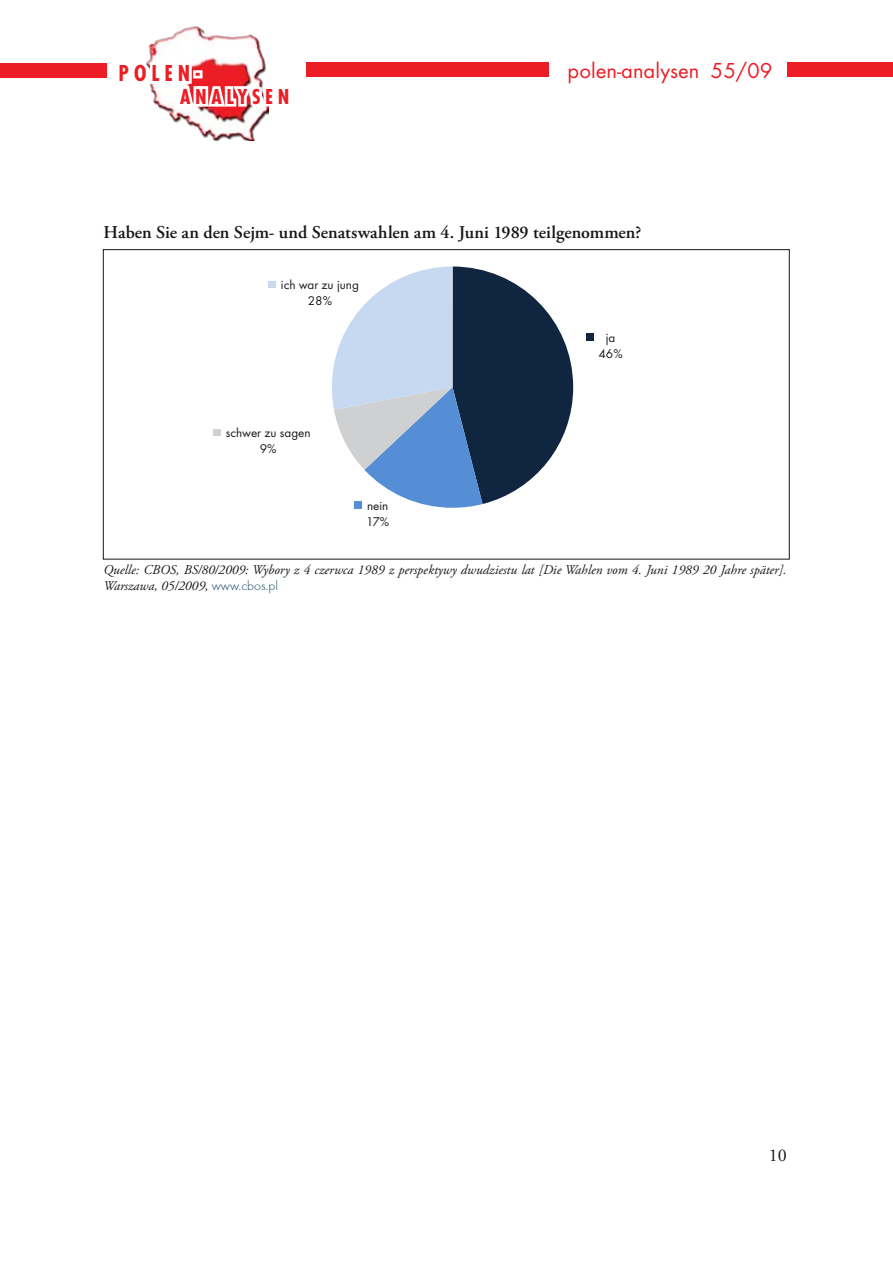
<style>
.page{position:relative;width:893px;height:1263px;background:#fff}
.page>*{position:absolute;margin:0;border:0;box-sizing:border-box;transform-origin:0 0}
.t1{font:24px "Futura TOT Bol Con";letter-spacing:.205em;color:#ec1d24}
.t2{font:22.5px "Futura TOT Boo";color:#ec1d24}
.t3{font:22.5px "Futura TOT Bol Con";letter-spacing:.205em;color:#ec1d24}
.t4{font:600 18px "Adobe Garamond Pro";letter-spacing:-.005em;color:#1a171c}
.t5{font:18px "Adobe Garamond Pro";color:#1a171c}
.t6{font:italic 13.5px/16.2px "Adobe Garamond Pro";color:#1a171c}
.t7{font:13.2px/15.6px "Futura TOT Boo";color:#1a171c;text-align:center}
.s1{font-family:"Futura T";font-weight:300;font-style:normal;color:#093f5e}
</style>
<div class="page">
<div style="left:307px;top:70px;width:586px;height:7px;background:#ec1d24"></div>
<div style="left:307px;top:64px;width:586px;height:9px;background:#ec1d24"></div>
<div style="left:0;top:64px;width:106px;height:13px;background:#ec1d24"></div>
<hr style="left:0;top:63px;width:106px;height:3px;background:#ec1d24">
<hr style="left:307px;top:62px;width:586px;height:3px;background:#ec1d24">
<div style="left:549px;top:56px;width:238px;height:31px;background:#fff"></div>
<img style="left:146px;top:26px;width:123px;height:115px">
<svg style="left:332px;top:266px;width:241px;height:242px"></svg>
<div style="left:586px;top:334px;width:7px;height:7px;background:#10253f"></div>
<div style="left:354px;top:502px;width:7px;height:7px;background:#558ed5"></div>
<div style="left:214px;top:429px;width:7px;height:7px;background:#cfd0d2"></div>
<div style="left:269px;top:281px;width:7px;height:7px;background:#c6d9f1"></div>
<h1 class="t1" style="left:118px;top:59px;width:83px">POLEN-</h1>
<h2 class="t2" style="left:568px;top:57px;width:206px">polen-analysen 55/09</h2>
<h2 class="t3" style="left:180px;top:83px;width:111px">ANALYSEN</h2>
<h3 class="t4" style="left:104px;top:222px;width:539px">Haben Sie an den Sejm- und Senatswahlen am 4. Juni 1989 teilgenommen?</h3>
<p class="t7" style="left:281px;top:277px;width:79px">ich war zu jung<br>28%</p>
<p class="t7" style="left:226px;top:425px;width:86px">schwer zu sagen<br>9%</p>
<p class="t7" style="left:366px;top:498px;width:25px;text-align:left">nein<br>17%</p>
<p class="t7" style="left:598px;top:330px;width:26px">ja<br>46%</p>
<p class="t6" style="left:104px;top:562px;width:685px">Quelle: CBOS, BS/80/2009: Wybory z 4 czerwca 1989 z perspektywy dwudziestu lat [Die Wahlen vom 4. Juni 1989 20 Jahre später].<br>Warszawa, 05/2009, <span class="s1">www.cbos.pl</span></p>
<h3 class="t5" style="left:769px;top:1145px;width:19px">10</h3>
</div>
